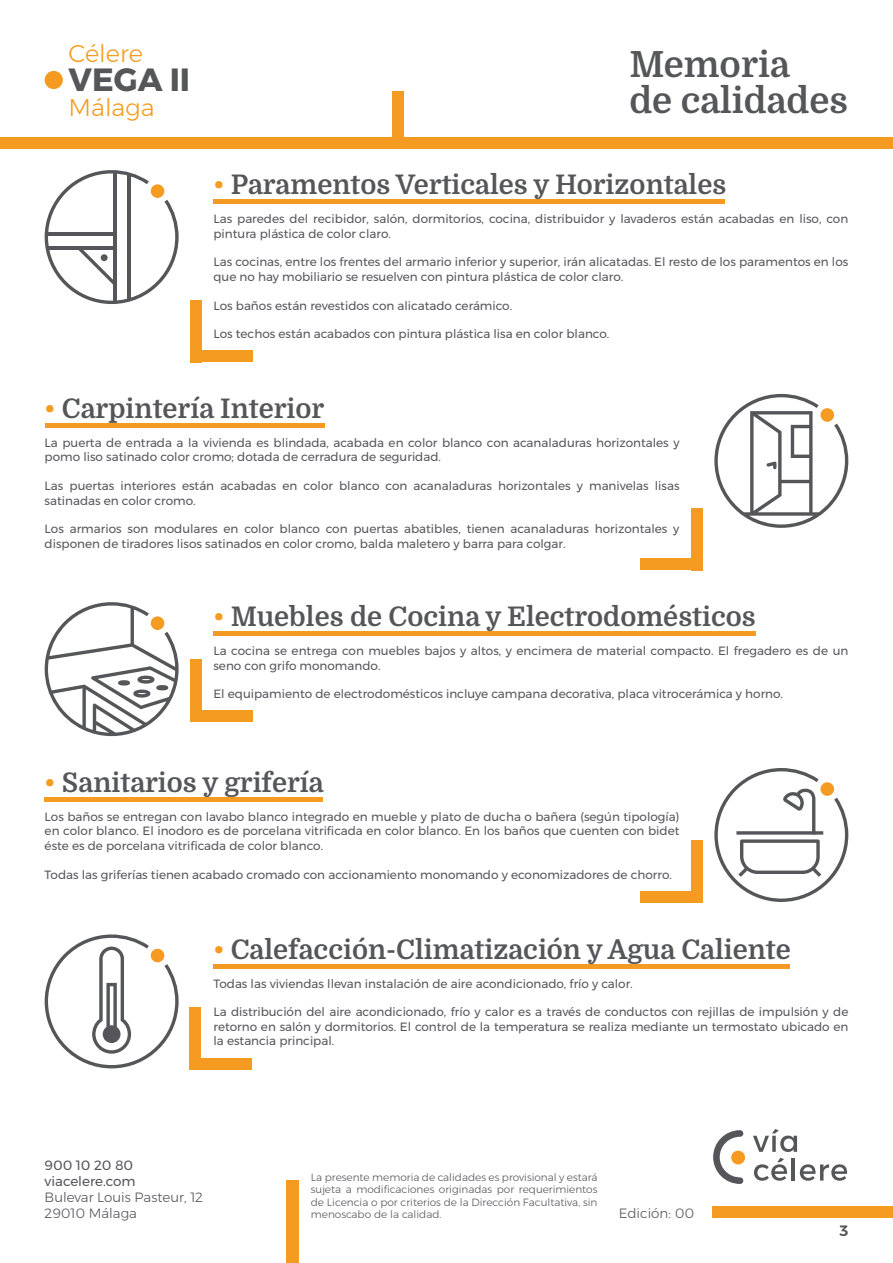
<style>
.page{position:relative;width:893px;height:1263px;background:#fff}
.page>*{position:absolute;margin:0;border:0;box-sizing:border-box;transform-origin:0 0}
.t1{font:700 36px/36px "Domine";color:#55565a}
.t2{font:700 32.1px "Montserrat";color:#55565a}
.t3{font:700 27px "Domine";color:#55565a}
.t4{font:300 24.15px "Montserrat";color:#f59b21}
.t5{font:600 15px "Montserrat";color:#55565a}
.t6{font:300 13.5px/16.2px "Montserrat";color:#55565a}
.t7{font:13.5px/16.2px "Montserrat";color:#55565a}
.t8{font:12px/14.4px "Montserrat";color:#55565a}
.t9{font:300 10.5px/12.6px "Montserrat";color:#55565a;text-align:justify}
.s1{color:#f59b21}
</style>
<div class="page">
<svg style="left:753px;top:1129px;width:44px;height:23px"></svg>
<svg style="left:754px;top:1158px;width:33px;height:23px"></svg>
<hr style="left:792px;top:1158px;width:3px;height:22px;background:#55565a">
<svg style="left:800px;top:1164px;width:47px;height:17px"></svg>
<div style="left:731px;top:1150px;width:14px;height:14px;background:#f59b21;border-radius:50%"></div>
<svg style="left:713px;top:1130px;width:30px;height:54px"></svg>
<div style="left:0;top:137px;width:893px;height:12px;background:#f59b21"></div>
<div style="left:712px;top:1206px;width:181px;height:12px;background:#f59b21"></div>
<div style="left:392px;top:92px;width:12px;height:46px;background:#f59b21"></div>
<div style="left:45px;top:71px;width:18px;height:18px;background:#f59b21;border-radius:50%"></div>
<div style="left:287px;top:1181px;width:12px;height:82px;background:#f59b21"></div>
<svg style="left:44px;top:170px;width:135px;height:134px"></svg>
<div style="left:101px;top:254px;width:7px;height:7px;background:#55565a;border-radius:50%"></div>
<hr style="left:213px;top:200px;width:512px;height:4px;background:#f59b21">
<div style="left:190px;top:300px;width:12px;height:62px;background:#f59b21"></div>
<div style="left:190px;top:350px;width:62px;height:12px;background:#f59b21"></div>
<div style="left:45px;top:423px;width:279px;height:5px;background:#f59b21"></div>
<svg style="left:714px;top:394px;width:134px;height:134px"></svg>
<div style="left:640px;top:559px;width:62px;height:11px;background:#f59b21"></div>
<div style="left:691px;top:508px;width:11px;height:62px;background:#f59b21"></div>
<hr style="left:213px;top:632px;width:543px;height:4px;background:#f59b21">
<div style="left:190px;top:660px;width:12px;height:62px;background:#f59b21"></div>
<div style="left:190px;top:710px;width:62px;height:12px;background:#f59b21"></div>
<svg style="left:45px;top:602px;width:134px;height:134px"></svg>
<div style="left:156px;top:685px;width:12px;height:5px;background:#55565a;border-radius:50%"></div>
<div style="left:118px;top:680px;width:12px;height:5px;background:#55565a;border-radius:50%"></div>
<hr style="left:45px;top:798px;width:278px;height:4px;background:#f59b21">
<div style="left:640px;top:891px;width:62px;height:11px;background:#f59b21"></div>
<div style="left:691px;top:840px;width:11px;height:62px;background:#f59b21"></div>
<svg style="left:714px;top:768px;width:134px;height:134px"></svg>
<hr style="left:213px;top:964px;width:577px;height:4px;background:#f59b21">
<div style="left:190px;top:1007px;width:11px;height:62px;background:#f59b21"></div>
<div style="left:190px;top:1058px;width:62px;height:11px;background:#f59b21"></div>
<svg style="left:45px;top:934px;width:134px;height:134px"></svg>
<h3 class="t4" style="left:69px;top:36px;width:76px">Célere</h3>
<h2 class="t2" style="left:69px;top:54px;width:123px">VEGA II</h2>
<h3 class="t4" style="left:69px;top:89px;width:87px">Málaga</h3>
<h1 class="t1" style="left:629px;top:47px;width:220px">Memoria<br>de calidades</h1>
<h3 class="t3" style="left:213px;top:170px;width:514px"><span class="s1">•</span> Paramentos Verticales y Horizontales</h3>
<p class="t8" style="left:213px;top:212px;width:636px">Las paredes del recibidor, salón, dormitorios, cocina, distribuidor y lavaderos están acabadas en liso, con pintura plástica de color claro.</p>
<p class="t8" style="left:213px;top:255px;width:636px">Las cocinas, entre los frentes del armario inferior y superior, irán alicatadas. El resto de los paramentos en los que no hay mobiliario se resuelven con pintura plástica de color claro.</p>
<p class="t8" style="left:213px;top:298px;width:300px">Los baños están revestidos con alicatado cerámico.</p>
<p class="t8" style="left:213px;top:327px;width:397px">Los techos están acabados con pintura plástica lisa en color blanco.</p>
<h3 class="t3" style="left:45px;top:394px;width:281px"><span class="s1">•</span> Carpintería Interior</h3>
<p class="t8" style="left:45px;top:435px;width:636px">La puerta de entrada a la vivienda es blindada, acabada en color blanco con acanaladuras horizontales y pomo liso satinado color cromo; dotada de cerradura de seguridad.</p>
<p class="t8" style="left:45px;top:479px;width:636px">Las puertas interiores están acabadas en color blanco con acanaladuras horizontales y manivelas lisas satinadas en color cromo.</p>
<p class="t8" style="left:45px;top:522px;width:636px">Los armarios son modulares en color blanco con puertas abatibles, tienen acanaladuras horizontales y disponen de tiradores lisos satinados en color cromo, balda maletero y barra para colgar.</p>
<h3 class="t3" style="left:213px;top:602px;width:544px"><span class="s1">•</span> Muebles de Cocina y Electrodomésticos</h3>
<p class="t8" style="left:213px;top:644px;width:636px">La cocina se entrega con muebles bajos y altos, y encimera de material compacto. El fregadero es de un seno con grifo monomando.</p>
<p class="t8" style="left:213px;top:687px;width:571px">El equipamiento de electrodomésticos incluye campana decorativa, placa vitrocerámica y horno.</p>
<h3 class="t3" style="left:45px;top:768px;width:280px"><span class="s1">•</span> Sanitarios y grifería</h3>
<p class="t8" style="left:45px;top:809px;width:636px;text-align:justify">Los baños se entregan con lavabo blanco integrado en mueble y plato de ducha o bañera (según tipología) en color blanco. El inodoro es de porcelana vitrificada en color blanco. En los baños que cuenten con bidet éste es de porcelana vitrificada de color blanco.</p>
<p class="t8" style="left:45px;top:867px;width:629px">Todas las griferías tienen acabado cromado con accionamiento monomando y economizadores de chorro.</p>
<h3 class="t3" style="left:213px;top:934px;width:579px"><span class="s1">•</span> Calefacción-Climatización y Agua Caliente</h3>
<p class="t8" style="left:213px;top:976px;width:421px">Todas las viviendas llevan instalación de aire acondicionado, frío y calor.</p>
<p class="t8" style="left:213px;top:1005px;width:636px;text-align:justify">La distribución del aire acondicionado, frío y calor es a través de conductos con rejillas de impulsión y de retorno en salón y dormitorios. El control de la temperatura se realiza mediante un termostato ubicado en la estancia principal.</p>
<p class="t7" style="left:45px;top:1157px;width:93px">900 10 20 80 viacelere.com</p>
<p class="t6" style="left:45px;top:1189px;width:160px">Bulevar Louis Pasteur, 12<br>29010 Málaga</p>
<p class="t9" style="left:311px;top:1170px;width:288px">La presente memoria de calidades es provisional y estará sujeta a modificaciones originadas por requerimientos de Licencia o por criterios de la Dirección Facultativa, sin menoscabo de la calidad.</p>
<p class="t6" style="left:619px;top:1205px;width:77px">Edición: 00</p>
<p class="t5" style="left:839px;top:1219px;width:10px">3</p>
</div>
